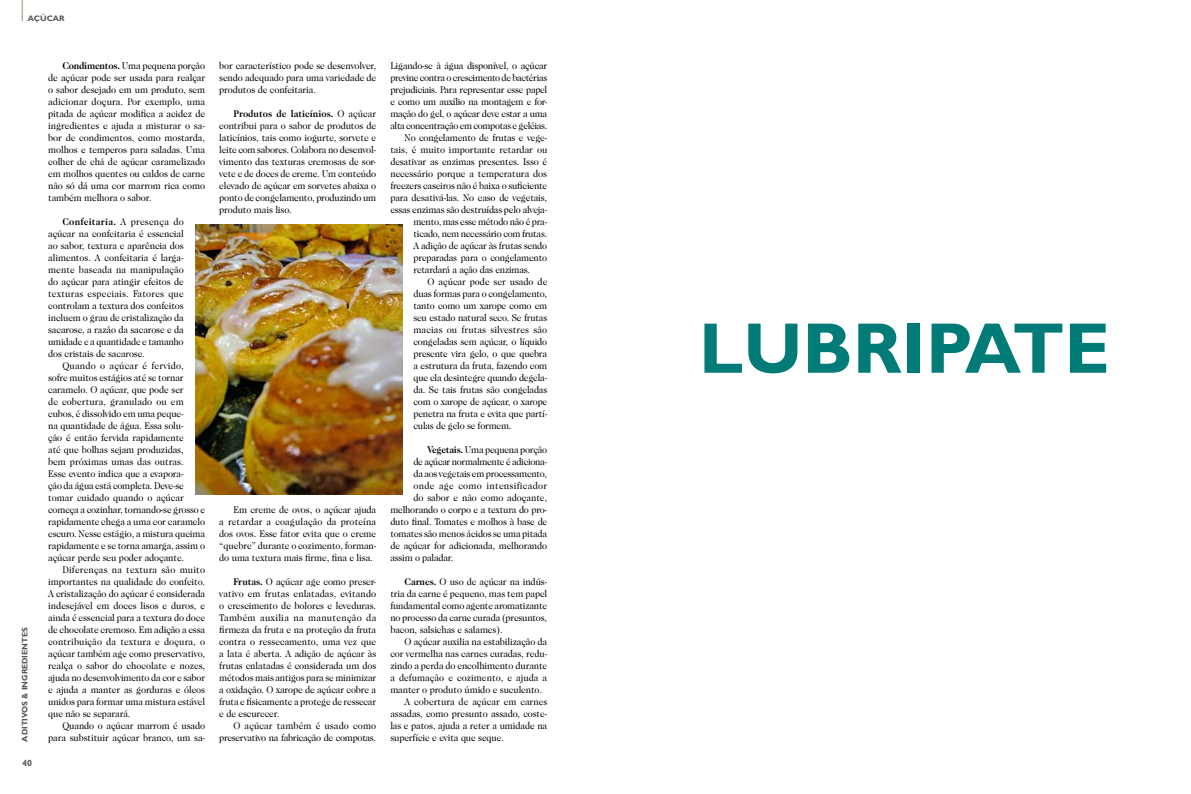
<style>
.page{position:relative;width:1191px;height:794px;background:#fff}
.page>*{position:absolute;margin:0;border:0;box-sizing:border-box;transform-origin:0 0}
.t1{font:700 72px "Gill Sans";color:#007b77}
.t2{font:10px/12px "Caslon 224 IT Cby BT";letter-spacing:-.015em;color:#000;text-align:justify;scale:.93 1}
.t3{font:10px "Caslon 224 IT Cby BT";letter-spacing:-.035em;color:#000;scale:.93 1}
.t4{font:10px "Caslon 224 IT Cby BT";letter-spacing:.005em;color:#000;scale:.93 1}
.t5{font:10px "Caslon 224 IT Cby BT";letter-spacing:.015em;color:#000;scale:.93 1}
.t6{font:10px "Caslon 224 IT Cby BT";letter-spacing:.03em;color:#000;scale:.93 1}
.t7{font:700 9px "Gill Sans";color:#58585a}
.t8{font:700 8px "Gill Sans";color:#58585a}
.s1{font-weight:700}
</style>
<div class="page">
<img style="left:195px;top:224px;width:207px;height:270px">
<svg style="left:22px;top:0;width:1px;height:21px"></svg>
<p class="t8" style="left:28px;top:14px;width:38px">AÇÚCAR</p>
<p class="t8" style="left:20px;top:741px;width:116px;rotate:-90deg">ADITIVOS &amp; INGREDIENTES</p>
<p class="t7" style="left:22px;top:757px;width:11px">40</p>
<p class="t2" style="left:48px;top:59px;width:170px;text-indent:14px"><span class="s1">Condimentos.</span> Uma pequena porção de açúcar pode ser usada para realçar o sabor desejado em um produto, sem adicionar doçura. Por exemplo, uma pitada de açúcar modifica a acidez de ingredientes e ajuda a misturar o sa&shy;bor de condimentos, como mostarda, molhos e temperos para saladas. Uma colher de chá de açúcar caramelizado em molhos quentes ou caldos de carne não só dá uma cor marrom rica como também melhora o sabor.</p>
<p class="t2" style="left:48px;top:215px;width:147px;text-indent:14px"><span class="s1">Confeitaria.</span> A presença do açúcar na confeitaria é essencial ao sabor, textura e aparência dos alimentos. A confeitaria é larga&shy;mente baseada na manipulação do açúcar para atingir efeitos de texturas especiais. Fatores que controlam a textura dos confeitos incluem o grau de cristalização da sacarose, a razão da sacarose e da umidade e a quantidade e tamanho dos cristais de sacarose.</p>
<p class="t2" style="left:48px;top:359px;width:170px;text-align:left;text-indent:14px">Quando o açúcar é fervido, sofre muitos estágios até se tornar caramelo. O açúcar, que pode ser<br>de cobertura, granulado ou em cubos, é dissolvido em uma peque-<br>na quantidade de água. Essa solu-<br>ção é então fervida rapidamente<br>até que bolhas sejam produzidas,<br>bem próximas umas das outras.<br>Esse evento indica que a evapora-<br>ção da água está completa. Deve-se tomar cuidado quando o açúcar começa a cozinhar, tornando-se grosso e rapidamente chega a uma cor caramelo escuro. Nesse estágio, a mistura queima rapidamente e se torna amarga, assim o açúcar perde seu poder adoçante.</p>
<p class="t2" style="left:48px;top:563px;width:170px;text-indent:14px">Diferenças na textura são muito importantes na qualidade do confeito.<br>A cristalização do açúcar é considerada indesejável em doces lisos e duros, e ainda é essencial para a textura do doce de chocolate cremoso. Em adição a essa contribuição da textura e doçura, o açúcar também age como preservativo, realça o sabor do chocolate e nozes, ajuda no desenvolvimento da cor e sabor e ajuda a manter as gorduras e óleos unidos para formar uma mistura estável que não se separará.</p>
<p class="t2" style="left:48px;top:719px;width:170px;text-align:right">Quando o açúcar marrom é usado para substituir açúcar branco, um sa-</p>
<p class="t2" style="left:219px;top:59px;width:170px">bor característico pode se desenvolver, sendo adequado para uma variedade de produtos de confeitaria.</p>
<p class="t2" style="left:219px;top:107px;width:170px;text-indent:14px"><span class="s1">Produtos de laticínios.</span> O açúcar contribui para o sabor de produtos de laticínios, tais como iogurte, sorvete e leite com sabores. Colabora no desenvol&shy;vimento das texturas cremosas de sor&shy;vete e de doces de creme. Um conteúdo elevado de açúcar em sorvetes abaixa o ponto de congelamento, produzindo um produto mais liso.</p>
<p class="t2" style="left:219px;top:503px;width:170px;text-indent:14px">Em creme de ovos, o açúcar ajuda a retardar a coagulação da proteína dos ovos. Esse fator evita que o creme “quebre” durante o cozimento, forman&shy;do uma textura mais firme, fina e lisa.</p>
<p class="t2" style="left:219px;top:575px;width:170px;text-indent:14px"><span class="s1">Frutas.</span> O açúcar age como preser&shy;vativo em frutas enlatadas, evitando o crescimento de bolores e leveduras.<br>Também auxilia na manutenção da firmeza da fruta e na proteção da fruta contra o ressecamento, uma vez que a lata é aberta. A adição de açúcar às frutas enlatadas é considerada um dos métodos mais antigos para se minimizar a oxidação. O xarope de açúcar cobre a fruta e fisicamente a protege de ressecar e de escurecer.</p>
<p class="t2" style="left:219px;top:719px;width:170px;text-align:right">O açúcar também é usado como preservativo na fabricação de compotas.</p>
<p class="t2" style="left:390px;top:59px;width:170px">Ligando-se à água disponível, o açúcar</p>
<p class="t3" style="left:390px;top:71px;width:170px">previne contra o crescimento de bactérias</p>
<p class="t2" style="left:390px;top:83px;width:170px">prejudiciais. Para representar esse papel</p>
<p class="t2" style="left:390px;top:95px;width:170px">e como um auxílio na montagem e for-</p>
<p class="t2" style="left:390px;top:107px;width:170px">mação do gel, o açúcar deve estar a uma</p>
<p class="t3" style="left:390px;top:119px;width:170px">alta concentração em compotas e geléias.</p>
<p class="t2" style="left:404px;top:131px;width:155px">No congelamento de frutas e vege-</p>
<p class="t2" style="left:390px;top:143px;width:170px">tais, é muito importante retardar ou</p>
<p class="t2" style="left:390px;top:155px;width:170px">desativar as enzimas presentes. Isso é</p>
<p class="t2" style="left:390px;top:167px;width:170px">necessário porque a temperatura dos</p>
<p class="t2" style="left:390px;top:179px;width:170px">freezers caseiros não é baixa o suficiente</p>
<p class="t2" style="left:390px;top:191px;width:170px">para desativá-las. No caso de vegetais,</p>
<p class="t2" style="left:390px;top:203px;width:170px">essas enzimas são destruídas pelo alveja-</p>
<p class="t2" style="left:413px;top:215px;width:145px">mento, mas esse método não é pra-</p>
<p class="t2" style="left:413px;top:227px;width:145px">ticado, nem necessário com frutas.</p>
<p class="t2" style="left:413px;top:239px;width:145px">A adição de açúcar às frutas sendo</p>
<p class="t2" style="left:413px;top:251px;width:145px">preparadas para o congelamento</p>
<p class="t2" style="left:413px;top:263px;width:127px">retardará a ação das enzimas.</p>
<p class="t2" style="left:427px;top:275px;width:130px">O açúcar pode ser usado de</p>
<p class="t2" style="left:413px;top:287px;width:145px">duas formas para o congelamento,</p>
<p class="t2" style="left:413px;top:299px;width:145px">tanto como um xarope como em</p>
<p class="t2" style="left:413px;top:311px;width:145px">seu estado natural seco. Se frutas</p>
<p class="t5" style="left:413px;top:323px;width:145px">macias ou frutas silvestres são</p>
<p class="t2" style="left:413px;top:335px;width:145px">congeladas sem açúcar, o líquido</p>
<p class="t2" style="left:413px;top:347px;width:145px">presente vira gelo, o que quebra</p>
<p class="t2" style="left:413px;top:359px;width:145px">a estrutura da fruta, fazendo com</p>
<p class="t2" style="left:413px;top:371px;width:145px">que ela desintegre quando degela-</p>
<p class="t2" style="left:413px;top:383px;width:145px">da. Se tais frutas são congeladas</p>
<p class="t2" style="left:413px;top:395px;width:145px">com o xarope de açúcar, o xarope</p>
<p class="t2" style="left:413px;top:407px;width:145px">penetra na fruta e evita que partí-</p>
<p class="t2" style="left:413px;top:419px;width:107px">culas de gelo se formem.</p>
<p class="t2" style="left:427px;top:443px;width:130px"><span class="s1">Vegetais.</span> Uma pequena porção</p>
<p class="t2" style="left:413px;top:455px;width:145px">de açúcar normalmente é adiciona-</p>
<p class="t2" style="left:413px;top:467px;width:145px">da aos vegetais em processamento,</p>
<p class="t6" style="left:413px;top:479px;width:145px">onde age como intensificador</p>
<p class="t2" style="left:413px;top:491px;width:145px">do sabor e não como adoçante,</p>
<p class="t2" style="left:390px;top:503px;width:170px">melhorando o corpo e a textura do pro-</p>
<p class="t2" style="left:390px;top:515px;width:170px">duto final. Tomates e molhos à base de</p>
<p class="t2" style="left:390px;top:527px;width:170px">tomates são menos ácidos se uma pitada</p>
<p class="t2" style="left:390px;top:539px;width:170px">de açúcar for adicionada, melhorando</p>
<p class="t2" style="left:390px;top:551px;width:69px">assim o paladar.</p>
<p class="t2" style="left:390px;top:575px;width:170px;text-indent:14px"><span class="s1">Carnes.</span> O uso de açúcar na indús&shy;tria da carne é pequeno, mas tem papel fundamental como agente aromatizante no processo da carne curada (presuntos, bacon, salsichas e salames).</p>
<p class="t2" style="left:404px;top:635px;width:155px">O açúcar auxilia na estabilização da</p>
<p class="t2" style="left:390px;top:647px;width:170px">cor vermelha nas carnes curadas, redu-</p>
<p class="t2" style="left:390px;top:659px;width:170px">zindo a perda do encolhimento durante</p>
<p class="t4" style="left:390px;top:671px;width:170px">a defumação e cozimento, e ajuda a</p>
<p class="t2" style="left:390px;top:683px;width:164px">manter o produto úmido e suculento.</p>
<p class="t2" style="left:404px;top:695px;width:155px">A cobertura de açúcar em carnes</p>
<p class="t2" style="left:390px;top:707px;width:170px">assadas, como presunto assado, coste-</p>
<p class="t2" style="left:390px;top:719px;width:170px">las e patos, ajuda a reter a umidade na</p>
<p class="t2" style="left:390px;top:731px;width:124px">superfície e evita que seque.</p>
<h1 class="t1" style="left:699px;top:306px;width:412px">LUBRIPATE</h1>
</div>
